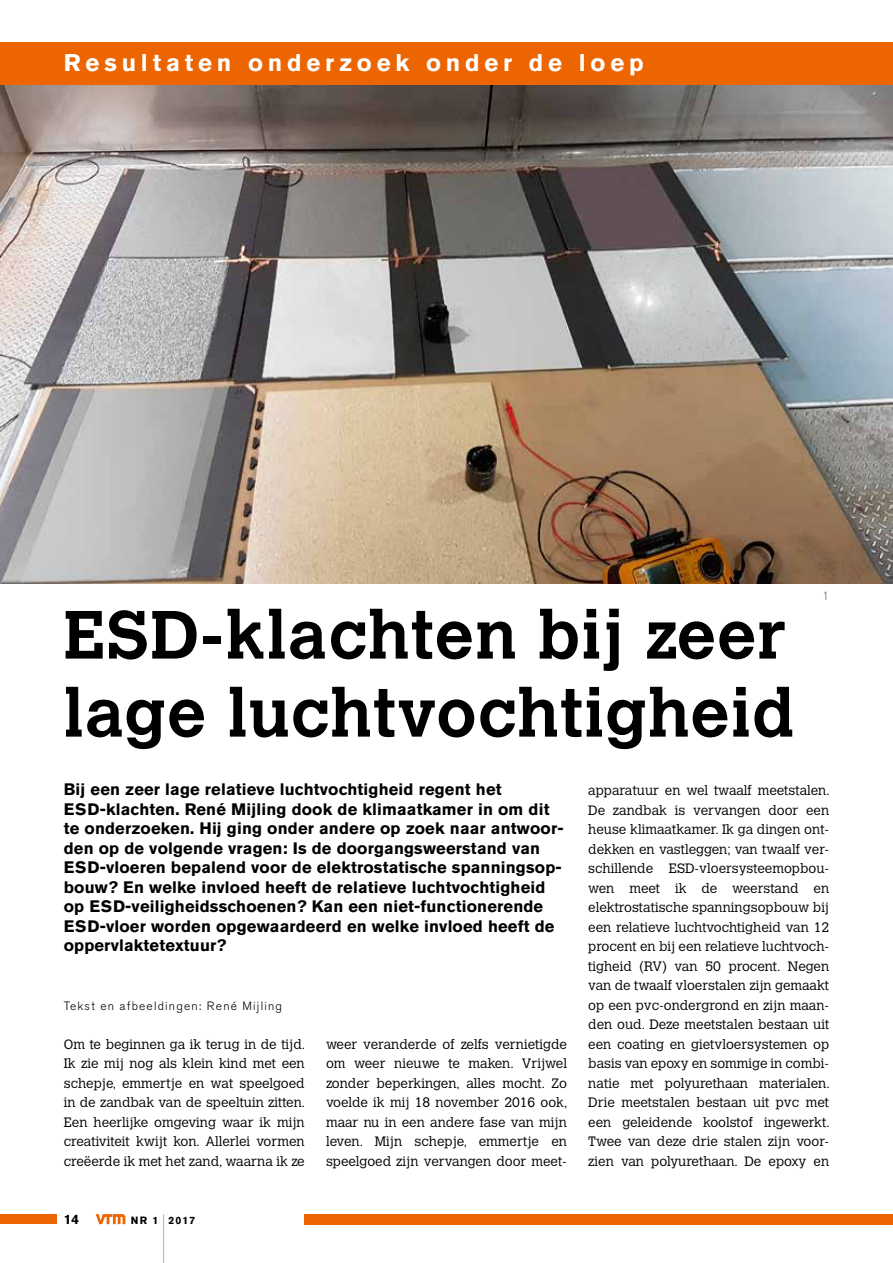
<style>
.page{position:relative;width:893px;height:1263px;background:#fff}
.page>*{position:absolute;margin:0;border:0;box-sizing:border-box;transform-origin:0 0}
.t1{font:700 70.35px "Akzidenz Grotesk BE";color:#000;scale:.03 1}
.t2{font:700 67.5px/78px "Calvert MT Std";letter-spacing:.02em;color:#000}
.t3{font:700 24px "Akzidenz Grotesk BE";letter-spacing:.2em;color:#fff}
.t4{font:700 16.5px/19.5px "Akzidenz Grotesk BE";letter-spacing:.01em;color:#000}
.t5{font:300 13.5px/19.5px "Calvert MT Std";color:#000;text-align:justify}
.t6{font:700 13.5px "Akzidenz Grotesk BE";color:#000}
.t7{font:300 12px "Akzidenz Grotesk BE";letter-spacing:.1em;color:#000}
.t8{font:300 12px "Akzidenz Grotesk BE";color:#6e6e6e}
.t9{font:700 10.5px "Akzidenz Grotesk BE";letter-spacing:.1em;color:#000}
</style>
<div class="page">
<div style="left:0;top:43px;width:893px;height:42px;background:#ec6500"></div>
<div style="left:305px;top:1214px;width:588px;height:10px;background:#ec6500"></div>
<div style="left:0;top:1214px;width:57px;height:10px;background:#ec6500"></div>
<svg style="left:96px;top:1214px;width:29px;height:10px"></svg>
<img style="left:0;top:85px;width:893px;height:498px">
<h3 class="t3" style="left:64px;top:49px;width:581px">Resultaten onderzoek onder de loep</h3>
<p class="t8" style="left:822px;top:589px;width:8px">1</p>
<h2 class="t2" style="left:64px;top:595px;width:732px">ESD-klachten bij zeer lage luchtvochtigheid</h2>
<p class="t4" style="left:64px;top:780px;width:501px">Bij een zeer lage relatieve luchtvochtigheid regent het ESD-klachten. René Mijling dook de klimaatkamer in om dit te onderzoeken. Hij ging onder andere op zoek naar antwoor&shy;den op de volgende vragen: Is de doorgangsweerstand van ESD-vloeren bepalend voor de elektrostatische spanningsop&shy;bouw? En welke invloed heeft de relatieve luchtvochtigheid op ESD-veiligheidsschoenen? Kan een niet-functionerende ESD-vloer worden opgewaardeerd en welke invloed heeft de oppervlaktetextuur?</p>
<p class="t5" style="left:588px;top:781px;width:243px">apparatuur en wel twaalf meetstalen.<br>De zandbak is vervangen door een heuse klimaatkamer. Ik ga dingen ont&shy;dekken en vastleggen; van twaalf ver&shy;schillende ESD-vloersysteemopbou&shy;wen meet ik de weerstand en elektrostatische spanningsopbouw bij een relatieve luchtvochtigheid van 12 procent en bij een relatieve luchtvoch&shy;tigheid (RV) van 50 procent. Negen van de twaalf vloerstalen zijn gemaakt op een pvc-ondergrond en zijn maan&shy;den oud. Deze meetstalen bestaan uit een coating en gietvloersystemen op basis van epoxy en sommige in combi&shy;natie met polyurethaan materialen.<br>Drie meetstalen bestaan uit pvc met een geleidende koolstof ingewerkt.<br>Twee van deze drie stalen zijn voor&shy;zien van polyurethaan. De epoxy en</p>
<p class="t7" style="left:64px;top:999px;width:220px">Tekst en afbeeldingen: René Mijling</p>
<p class="t5" style="left:64px;top:1034px;width:243px">Om te beginnen ga ik terug in de tijd.<br>Ik zie mij nog als klein kind met een schepje, emmertje en wat speelgoed in de zandbak van de speeltuin zitten.<br>Een heerlijke omgeving waar ik mijn creativiteit kwijt kon. Allerlei vormen creëerde ik met het zand, waarna ik ze</p>
<p class="t5" style="left:326px;top:1034px;width:243px">weer veranderde of zelfs vernietigde om weer nieuwe te maken. Vrijwel zonder beperkingen, alles mocht. Zo voelde ik mij 18 november 2016 ook, maar nu in een andere fase van mijn leven. Mijn schepje, emmertje en speelgoed zijn vervangen door meet-</p>
<p class="t9" style="left:131px;top:1214px;width:29px">NR 1</p>
<h1 class="t1" style="left:164px;top:1204px;width:20px">|</h1>
<p class="t6" style="left:64px;top:1211px;width:17px">14</p>
<p class="t9" style="left:169px;top:1214px;width:28px">2017</p>
</div>
